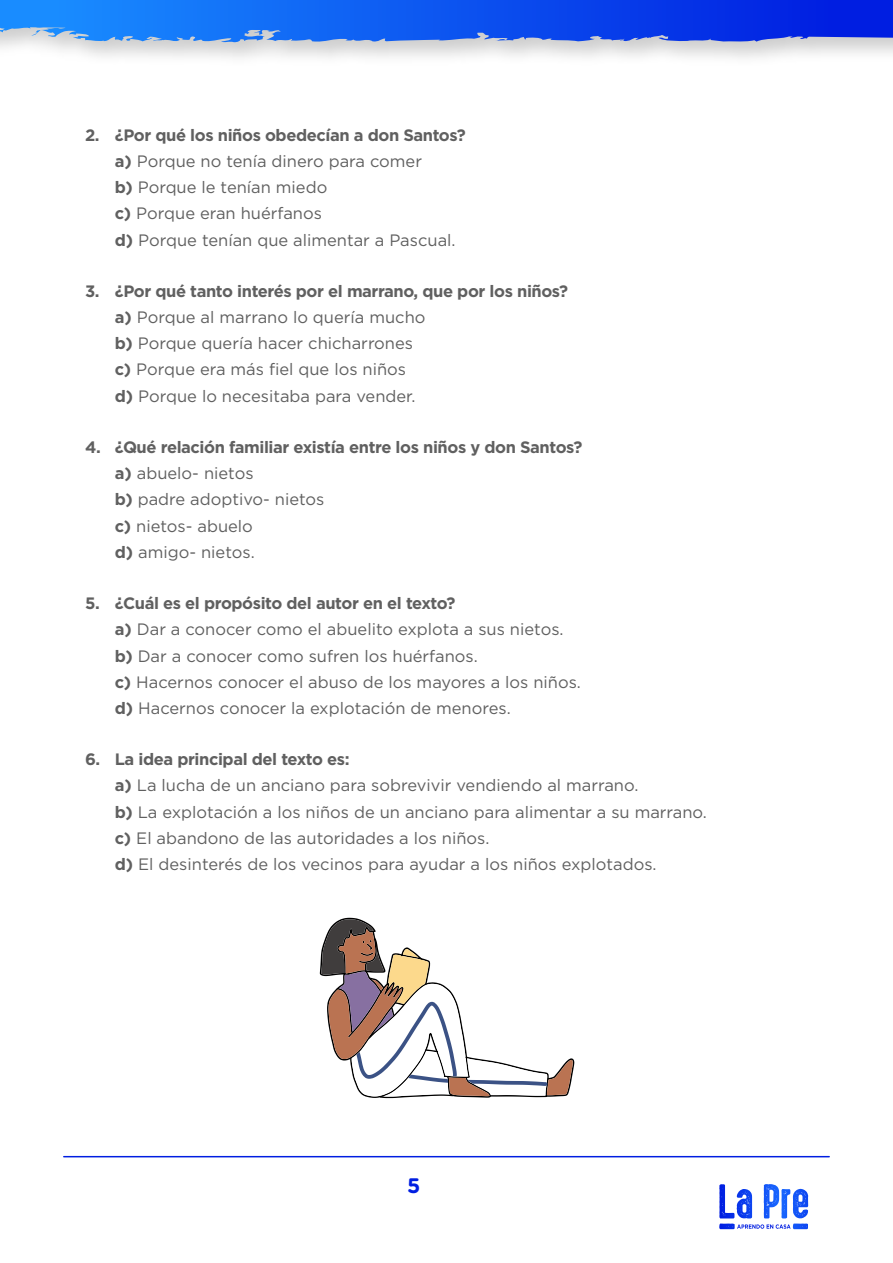
<style>
.page{position:relative;width:893px;height:1263px;background:#fff}
.page>*{position:absolute;margin:0;border:0;box-sizing:border-box;transform-origin:0 0}
.t1{font:700 21px "Gotham Rounded";color:#001ee1}
.t2{font:16.5px/26.2px "Gotham";color:#606060}
.t3{font:700 16.5px/26.2px "Gotham";letter-spacing:-.025em;color:#606060}
.s1{font-weight:700}
.s2{font-weight:400}
</style>
<div class="page">
<img style="left:0;top:0;width:893px;height:58px">
<svg style="left:0;top:0;width:373px;height:43px;background:#2d84f4"></svg>
<hr style="left:64px;top:1156px;width:765px;height:1px;background:#001ee1">
<svg style="left:737px;top:1224px;width:54px;height:5px"></svg>
<svg style="left:764px;top:1184px;width:15px;height:34px"></svg>
<svg style="left:320px;top:918px;width:254px;height:180px"></svg>
<p class="t2" style="left:115px;top:121px;width:352px;text-indent:-30px"><span class="s1">2. ¿Por qué los niños obedecían a don Santos? a)</span> Porque no tenía dinero para comer<br><span class="s1">b)</span> Porque le tenían miedo<br><span class="s1">c)</span> Porque eran huérfanos<br><span class="s1">d)</span> Porque tenían que alimentar a Pascual.</p>
<p class="t2" style="left:115px;top:278px;width:455px;text-indent:-30px"><span class="s1">3. ¿Por qué tanto interés por el marrano, que por los niños? a)</span> Porque al marrano lo quería mucho<br><span class="s1">b)</span> Porque quería hacer chicharrones<br><span class="s1">c)</span> Porque era más fiel que los niños<br><span class="s1">d)</span> Porque lo necesitaba para vender.</p>
<p class="t3" style="left:115px;top:434px;width:469px;text-indent:-30px">4. ¿Qué relación familiar existía entre los niños y don Santos? a) <span class="s2">abuelo- nietos<br></span>b) <span class="s2">padre adoptivo- nietos<br></span>c) <span class="s2">nietos- abuelo<br></span>d) <span class="s2">amigo- nietos.</span></p>
<p class="t2" style="left:115px;top:590px;width:468px;text-indent:-30px"><span class="s1">5. ¿Cuál es el propósito del autor en el texto?<br>a)</span> Dar a conocer como el abuelito explota a sus nietos. <span class="s1">b)</span> Dar a conocer como sufren los huérfanos.<br><span class="s1">c)</span> Hacernos conocer el abuso de los mayores a los niños. <span class="s1">d)</span> Hacernos conocer la explotación de menores.</p>
<p class="t2" style="left:115px;top:746px;width:594px;text-indent:-30px"><span class="s1">6. La idea principal del texto es:<br>a)</span> La lucha de un anciano para sobrevivir vendiendo al marrano.<br><span class="s1">b)</span> La explotación a los niños de un anciano para alimentar a su marrano. <span class="s1">c)</span> El abandono de las autoridades a los niños.<br><span class="s1">d)</span> El desinterés de los vecinos para ayudar a los niños explotados.</p>
<p class="t1" style="left:407px;top:1170px;width:15px">5</p>
</div>
